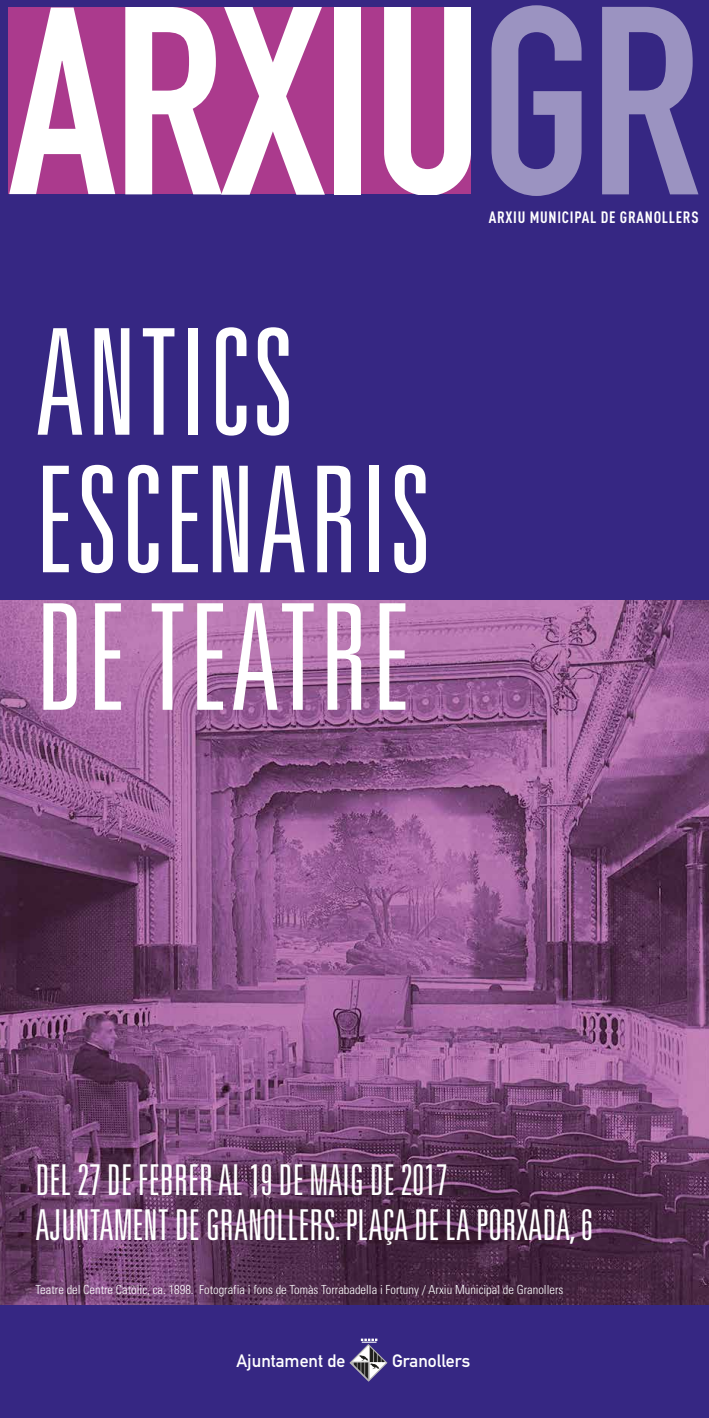
<style>
.page{position:relative;width:709px;height:1418px;background:#fff}
.page>*{position:absolute;margin:0;border:0;box-sizing:border-box;transform-origin:0 0}
.t1{font:300 ultra-condensed 147.5px/137.5px "Univers";letter-spacing:.02em;color:#fff}
.t2{font:300 ultra-condensed 42.5px/44.6px "Univers";color:#fff}
.t3{font:17.75px "DIN Mittelschrift Alternate";color:#fff}
.t4{font:16.25px "DIN Cond Bold Alternate";letter-spacing:.045em;color:#fff}
.t5{font:300 condensed 12.5px "Univers";color:#fff}
</style>
<div class="page">
<div style="left:0;top:0;width:709px;height:1417px;background:#362783"></div>
<img style="left:0;top:600px;width:709px;height:704px">
<div style="left:9px;top:8px;width:462px;height:186px;background:#ab3a8d"></div>
<svg style="left:9px;top:8px;width:106px;height:186px"></svg>
<svg style="left:125px;top:8px;width:200px;height:186px"></svg>
<div style="left:334px;top:8px;width:27px;height:186px;background:#fff"></div>
<svg style="left:384px;top:8px;width:87px;height:186px"></svg>
<svg style="left:491px;top:5px;width:90px;height:191px"></svg>
<svg style="left:602px;top:7px;width:96px;height:187px"></svg>
<svg style="left:349px;top:1338px;width:39px;height:44px"></svg>
<h1 class="t1" style="left:35px;top:310px;width:397px">ANTICS<br>ESCENARIS<br>DE TEATRE</h1>
<h3 class="t4" style="left:488px;top:208px;width:211px">ARXIU MUNICIPAL DE GRANOLLERS</h3>
<h2 class="t2" style="left:35px;top:1156px;width:559px">DEL 27 DE FEBRER AL 19 DE MAIG DE 2017<br>AJUNTAMENT DE GRANOLLERS. PLAÇA DE LA PORXADA, 6</h2>
<p class="t5" style="left:36px;top:1282px;width:529px">Teatre del Centre Catòlic, ca. 1898. Fotografia i fons de Tomàs Torrabadella i Fortuny / Arxiu Municipal de Granollers</p>
<h3 class="t3" style="left:236px;top:1350px;width:110px">Ajuntament de</h3>
<h3 class="t3" style="left:392px;top:1350px;width:79px">Granollers</h3>
</div>
